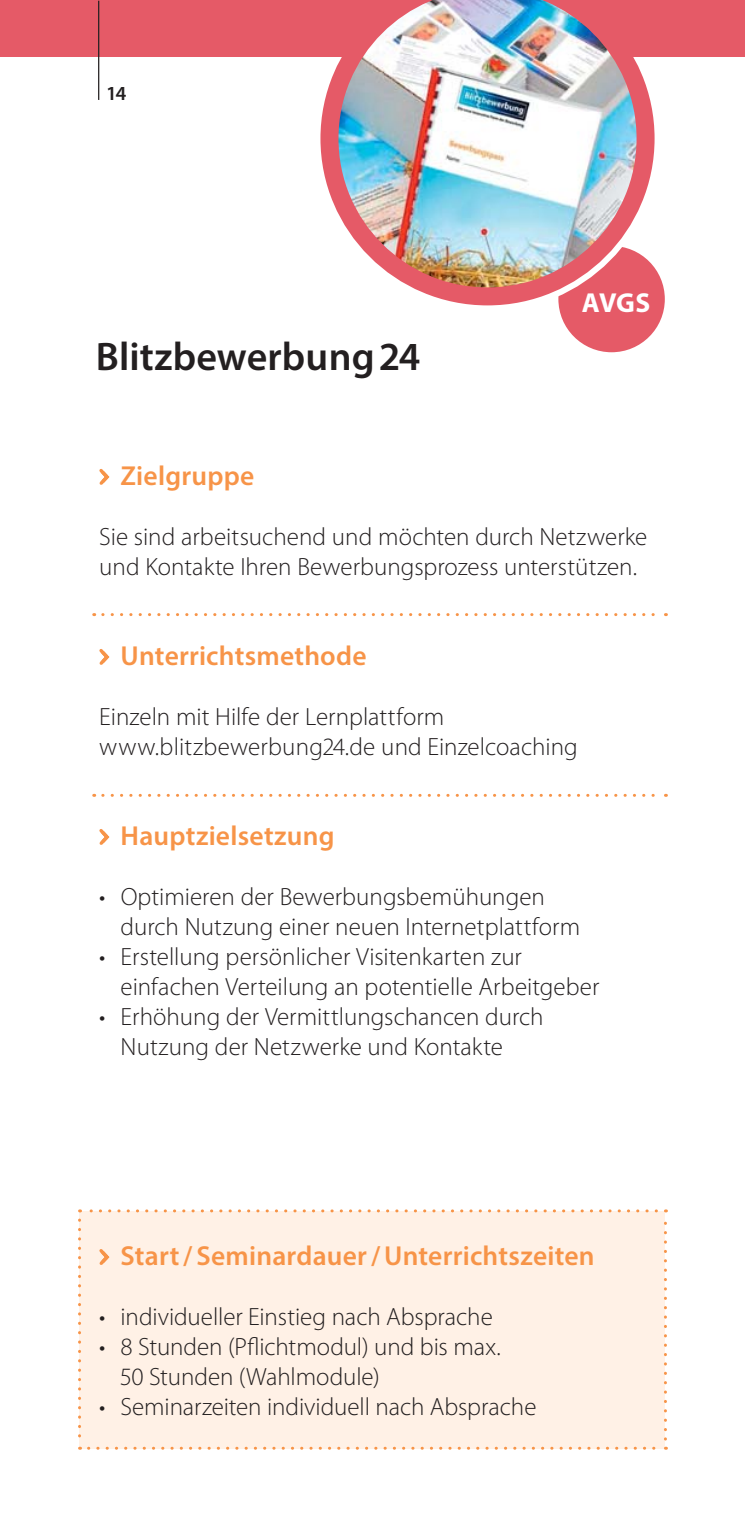
<style>
.page{position:relative;width:745px;height:1531px;background:#fff}
.page>*{position:absolute;margin:0;border:0;box-sizing:border-box;transform-origin:0 0}
.t1{font:600 40px "Myriad Pro";letter-spacing:.005em;color:#231f20}
.t2{font:600 27.5px "Myriad Pro";letter-spacing:.01em;color:#f79448}
.t3{font:700 27.5px "Myriad Pro";color:#fff}
.t4{font:300 25px/30px "Myriad Pro";color:#231f20}
.t5{font:600 20px "Myriad Pro";color:#231f20}
</style>
<div class="page">
<div style="left:558px;top:246px;width:106px;height:106px;background:#e55a67;border-radius:50%"></div>
<div style="left:0;top:0;width:744px;height:57px;background:#e55a67"></div>
<div style="left:79px;top:1211px;width:586px;height:237px;background:#fff1e6"></div>
<svg style="left:78px;top:1220px;width:3px;height:229px"></svg>
<svg style="left:88px;top:1446px;width:578px;height:3px"></svg>
<svg style="left:664px;top:1209px;width:2px;height:230px"></svg>
<svg style="left:79px;top:1209px;width:577px;height:3px"></svg>
<svg style="left:99px;top:469px;width:11px;height:16px"></svg>
<svg style="left:99px;top:649px;width:11px;height:16px"></svg>
<svg style="left:99px;top:829px;width:11px;height:16px"></svg>
<svg style="left:99px;top:1249px;width:11px;height:16px"></svg>
<img style="left:320px;top:0;width:334px;height:305px">
<svg style="left:103px;top:613px;width:563px;height:3px"></svg>
<svg style="left:103px;top:794px;width:563px;height:3px"></svg>
<hr style="left:98px;top:1px;width:1px;height:99px;background:#231f20">
<p class="t5" style="left:108px;top:86px;width:20px">14</p>
<h1 class="t1" style="left:96px;top:341px;width:326px">Blitzbewerbung 24</h1>
<p class="t3" style="left:581px;top:292px;width:70px">AVGS</p>
<p class="t2" style="left:120px;top:465px;width:135px">Zielgruppe</p>
<p class="t4" style="left:99px;top:524px;width:549px">Sie sind arbeitsuchend und möchten durch Netzwerke und Kontakte Ihren Bewerbungsprozess unterstützen.</p>
<p class="t2" style="left:120px;top:645px;width:247px">Unterrichtsmethode</p>
<p class="t4" style="left:99px;top:704px;width:479px">Einzeln mit Hilfe der Lernplattform www.blitzbewerbung24.de und Einzelcoaching</p>
<p class="t2" style="left:120px;top:825px;width:215px">Hauptzielsetzung</p>
<p class="t4" style="left:120px;top:884px;width:461px;text-indent:-21px">• Optimieren der Bewerbungsbemühungen durch Nutzung einer neuen Internetplattform</p>
<p class="t4" style="left:120px;top:944px;width:480px;text-indent:-21px">• Erstellung persönlicher Visitenkarten zur einfachen Verteilung an potentielle Arbeitgeber</p>
<p class="t4" style="left:120px;top:1004px;width:424px;text-indent:-21px">• Erhöhung der Vermittlungschancen durch<br>Nutzung der Netzwerke und Kontakte</p>
<p class="t2" style="left:120px;top:1245px;width:475px">Start / Seminardauer / Unterrichtszeiten</p>
<p class="t4" style="left:99px;top:1304px;width:395px">• individueller Einstieg nach Absprache</p>
<p class="t4" style="left:120px;top:1334px;width:381px;text-indent:-21px">• 8 Stunden (Pflichtmodul) und bis max.<br>50 Stunden (Wahlmodule)</p>
<p class="t4" style="left:99px;top:1394px;width:438px">• Seminarzeiten individuell nach Absprache</p>
</div>
